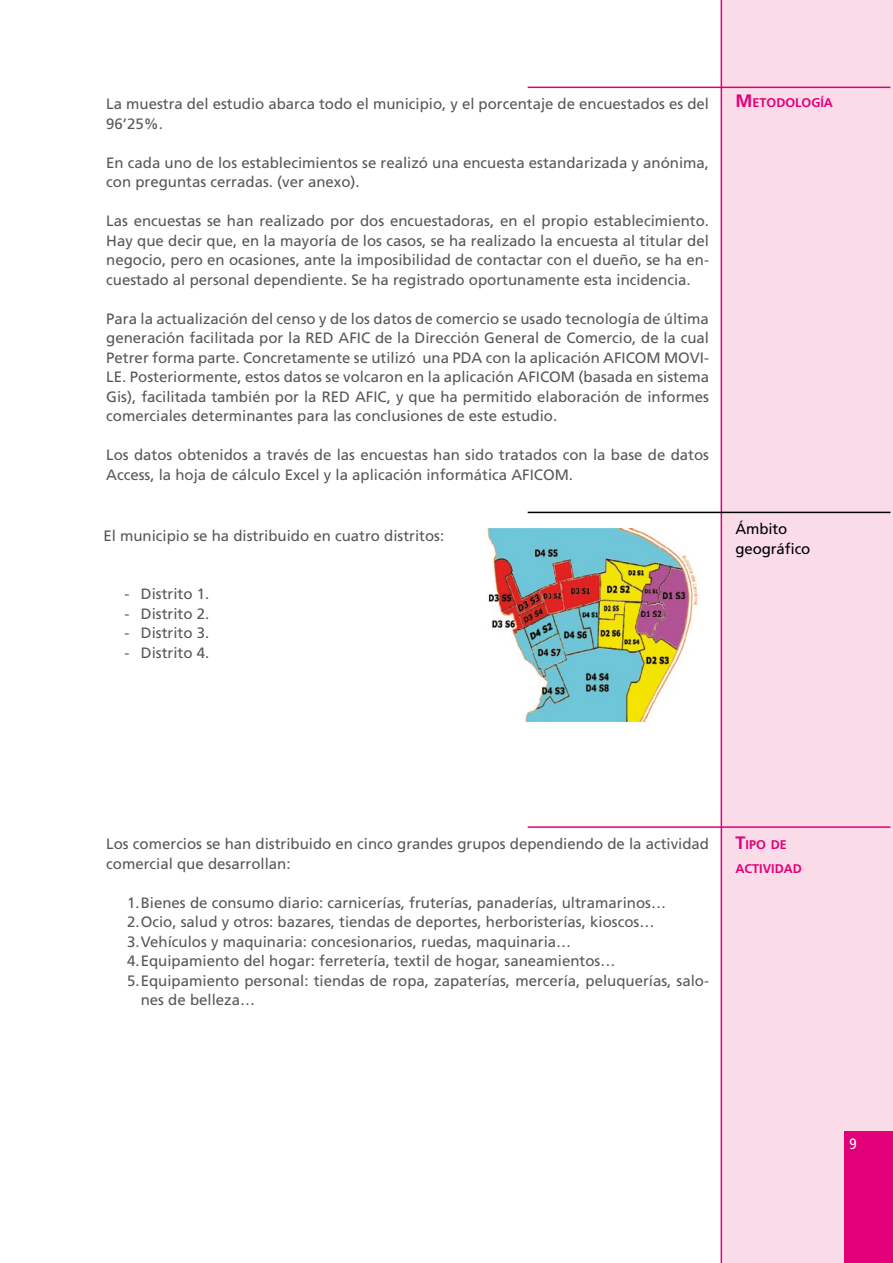
<style>
.page{position:relative;width:893px;height:1263px;background:#fff}
.page>*{position:absolute;margin:0;border:0;box-sizing:border-box;transform-origin:0 0}
.t1{font:15px/19.5px "Frutiger LT Std";color:#58585a}
.t2{font:15px/19.5px "Frutiger LT Std";letter-spacing:-.01em;color:#000}
.t3{font:700 12.6px "Frutiger LT Std";color:#e2007a}
.s1{font-size:18px}
</style>
<div class="page">
<div style="left:721px;top:0;width:172px;height:1263px;background:#fadce9"></div>
<div style="left:845px;top:1131px;width:48px;height:132px;background:#e2007a"></div>
<hr style="left:721px;top:0;width:1px;height:1263px;background:#e2007a">
<hr style="left:528px;top:87px;width:362px;height:1px;background:#e2007a">
<hr style="left:528px;top:512px;width:362px;height:1px;background:#000">
<hr style="left:528px;top:826px;width:362px;height:2px;background:#e2007a">
<img style="left:487px;top:529px;width:213px;height:192px">
<p class="t1" style="left:106px;top:94px;width:604px">La muestra del estudio abarca todo el municipio, y el porcentaje de encuestados es del<br>96’25%.</p>
<p class="t1" style="left:106px;top:153px;width:604px">En cada uno de los establecimientos se realizó una encuesta estandarizada y anónima, con preguntas cerradas. (ver anexo).</p>
<p class="t1" style="left:106px;top:211px;width:604px;text-align:justify">Las encuestas se han realizado por dos encuestadoras, en el propio establecimiento.<br>Hay que decir que, en la mayoría de los casos, se ha realizado la encuesta al titular del negocio, pero en ocasiones, ante la imposibilidad de contactar con el dueño, se ha en&shy;cuestado al personal dependiente. Se ha registrado oportunamente esta incidencia.</p>
<p class="t1" style="left:106px;top:309px;width:604px;text-align:justify">Para la actualización del censo y de los datos de comercio se usado tecnología de última generación facilitada por la RED AFIC de la Dirección General de Comercio, de la cual Petrer forma parte. Concretamente se utilizó una PDA con la aplicación AFICOM MOVI-LE. Posteriormente, estos datos se volcaron en la aplicación AFICOM (basada en sistema Gis), facilitada también por la RED AFIC, y que ha permitido elaboración de informes comerciales determinantes para las conclusiones de este estudio.</p>
<p class="t1" style="left:106px;top:445px;width:604px">Los datos obtenidos a través de las encuestas han sido tratados con la base de datos<br>Access, la hoja de cálculo Excel y la aplicación informática AFICOM.</p>
<p class="t1" style="left:103px;top:526px;width:342px">El municipio se ha distribuido en cuatro distritos:</p>
<p class="t1" style="left:124px;top:584px;width:86px">- Distrito 1.</p>
<p class="t1" style="left:124px;top:604px;width:86px">- Distrito 2.</p>
<p class="t1" style="left:124px;top:623px;width:86px">- Distrito 3.</p>
<p class="t1" style="left:124px;top:643px;width:86px">- Distrito 4.</p>
<p class="t3" style="left:735px;top:96px;width:27px"><span class="s1">M</span>ETODOLO</p>
<p class="t3" style="left:811px;top:96px;width:23px">GÍA</p>
<p class="t2" style="left:735px;top:519px;width:76px">Ámbito geográfico</p>
<p class="t1" style="left:106px;top:834px;width:604px">Los comercios se han distribuido en cinco grandes grupos dependiendo de la actividad comercial que desarrollan:</p>
<p class="t1" style="left:127px;top:893px;width:540px">1.Bienes de consumo diario: carnicerías, fruterías, panaderías, ultramarinos…</p>
<p class="t1" style="left:127px;top:912px;width:528px">2.Ocio, salud y otros: bazares, tiendas de deportes, herboristerías, kioscos…</p>
<p class="t1" style="left:127px;top:932px;width:445px">3.Vehículos y maquinaria: concesionarios, ruedas, maquinaria…</p>
<p class="t1" style="left:127px;top:951px;width:490px">4.Equipamiento del hogar: ferretería, textil de hogar, saneamientos…</p>
<p class="t1" style="left:127px;top:971px;width:583px">5.Equipamiento personal: tiendas de ropa, zapaterías, mercería, peluquerías, salo-</p>
<p class="t1" style="left:141px;top:990px;width:116px">nes de belleza…</p>
<p class="t3" style="left:735px;top:837px;width:18px"><span class="s1">T</span>IPO</p>
<p class="t3" style="left:771px;top:837px;width:9px">DE</p>
<p class="t3" style="left:735px;top:861px;width:8px">ACTI</p>
<p class="t3" style="left:763px;top:861px;width:17px">VIDAD</p>
</div>
